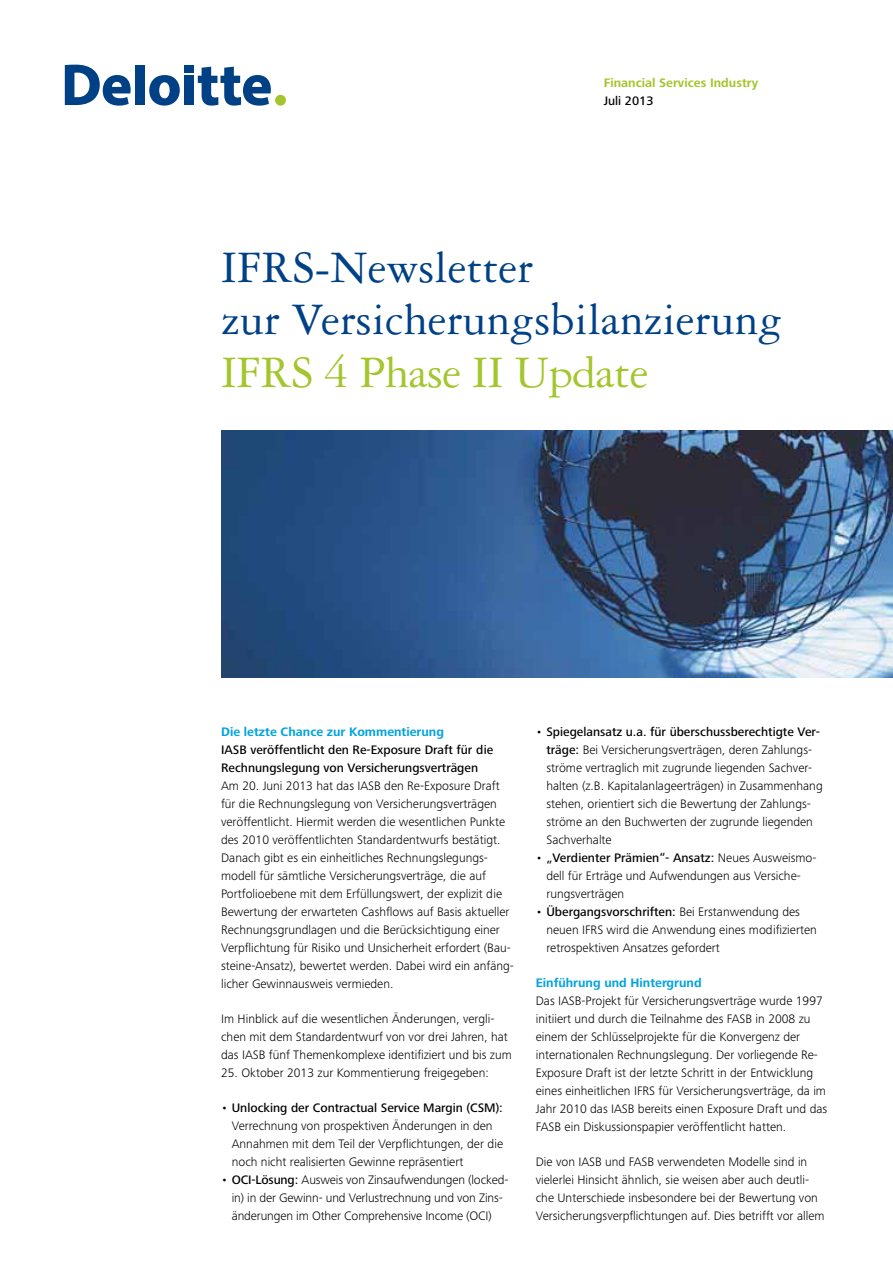
<style>
.page{position:relative;width:893px;height:1263px;background:#fff}
.page>*{position:absolute;margin:0;border:0;box-sizing:border-box;transform-origin:0 0}
.t1{font:48px/52.5px "Garamond 3 LT Std";color:#004186}
.t2{font:48px "Garamond 3 LT Std";letter-spacing:-.01em;color:#a4c52d}
.t3{font:300 12.75px/18px "Frutiger Next Pro";color:#000}
.t4{font:500 12.75px/18px "Frutiger Next Pro";color:#000}
.t5{font:700 12.75px "Frutiger Next Pro";color:#00a3de}
.t6{font:700 12.75px "Frutiger Next Pro";color:#a4c52d}
.s1{font-weight:500}
</style>
<div class="page">
<div style="left:135px;top:65px;width:10px;height:40px;background:#004186"></div>
<svg style="left:149px;top:75px;width:31px;height:31px"></svg>
<div style="left:184px;top:76px;width:10px;height:29px;background:#004186"></div>
<div style="left:184px;top:65px;width:10px;height:8px;background:#004186"></div>
<svg style="left:198px;top:67px;width:73px;height:39px"></svg>
<div style="left:275px;top:95px;width:11px;height:11px;background:#a4c52d;border-radius:50%"></div>
<svg style="left:65px;top:65px;width:66px;height:41px"></svg>
<img style="left:221px;top:431px;width:672px;height:247px">
<p class="t6" style="left:604px;top:76px;width:156px">Financial Services Industry</p>
<p class="t4" style="left:604px;top:92px;width:51px">Juli 2013</p>
<h1 class="t1" style="left:221px;top:241px;width:563px">IFRS-Newsletter<br>zur Versicherungsbilanzierung</h1>
<h1 class="t2" style="left:221px;top:346px;width:429px">IFRS 4 Phase II Update</h1>
<p class="t5" style="left:221px;top:724px;width:224px">Die letzte Chance zur Kommentierung</p>
<p class="t4" style="left:221px;top:740px;width:274px">IASB veröffentlicht den Re-Exposure Draft für die<br>Rechnungslegung von Versicherungsverträgen</p>
<p class="t3" style="left:221px;top:776px;width:294px">Am 20. Juni 2013 hat das IASB den Re-Exposure Draft für die Rechnungslegung von Versicherungsverträgen veröffentlicht. Hiermit werden die wesentlichen Punkte des 2010 veröffentlichten Standardentwurfs bestätigt.<br>Danach gibt es ein einheitliches Rechnungslegungs&shy;modell für sämtliche Versicherungsverträge, die auf Portfolioebene mit dem Erfüllungswert, der explizit die Bewertung der erwarteten Cashflows auf Basis aktueller Rechnungsgrundlagen und die Berücksichtigung einer Verpflichtung für Risiko und Unsicherheit erfordert (Bau&shy;steine-Ansatz), bewertet werden. Dabei wird ein anfäng&shy;licher Gewinnausweis vermieden.</p>
<p class="t3" style="left:221px;top:1009px;width:292px">Im Hinblick auf die wesentlichen Änderungen, vergli&shy;chen mit dem Standardentwurf von vor drei Jahren, hat das IASB fünf Themenkomplexe identifiziert und bis zum</p>
<p class="t3" style="left:221px;top:1063px;width:269px">25. Oktober 2013 zur Kommentierung freigegeben:</p>
<p class="t3" style="left:232px;top:1098px;width:273px;text-indent:-11px">• <span class="s1">Unlocking der Contractual Service Margin (CSM):<br></span>Verrechnung von prospektiven Änderungen in den Annahmen mit dem Teil der Verpflichtungen, der die noch nicht realisierten Gewinne repräsentiert</p>
<p class="t3" style="left:221px;top:1170px;width:289px;text-align:center">• <span class="s1">OCI-Lösung:</span> Ausweis von Zinsaufwendungen (locked&shy;in) in der Gewinn- und Verlustrechnung und von Zins&shy;änderungen im Other Comprehensive Income (OCI)</p>
<p class="t3" style="left:546px;top:722px;width:278px;text-indent:-11px">• <span class="s1">Spiegelansatz u.a. für überschussberechtigte Ver&shy;träge:</span> Bei Versicherungsverträgen, deren Zahlungs&shy;ströme vertraglich mit zugrunde liegenden Sachver&shy;halten (z.B. Kapitalanlageerträgen) in Zusammenhang stehen, orientiert sich die Bewertung der Zahlungs&shy;ströme an den Buchwerten der zugrunde liegenden Sachverhalte</p>
<p class="t3" style="left:546px;top:848px;width:272px;text-indent:-11px">• <span class="s1">„Verdienter Prämien“- Ansatz:</span> Neues Ausweismo&shy;dell für Erträge und Aufwendungen aus Versiche&shy;rungsverträgen</p>
<p class="t3" style="left:546px;top:902px;width:272px;text-indent:-11px">• <span class="s1">Übergangsvorschriften:</span> Bei Erstanwendung des neuen IFRS wird die Anwendung eines modifizierten retrospektiven Ansatzes gefordert</p>
<p class="t5" style="left:536px;top:975px;width:167px">Einführung und Hintergrund</p>
<p class="t3" style="left:536px;top:991px;width:293px">Das IASB-Projekt für Versicherungsverträge wurde 1997 initiiert und durch die Teilnahme des FASB in 2008 zu einem der Schlüsselprojekte für die Konvergenz der internationalen Rechnungslegung. Der vorliegende Re-Exposure Draft ist der letzte Schritt in der Entwicklung eines einheitlichen IFRS für Versicherungsverträge, da im Jahr 2010 das IASB bereits einen Exposure Draft und das FASB ein Diskussionspapier veröffentlicht hatten.</p>
<p class="t3" style="left:536px;top:1153px;width:290px">Die von IASB und FASB verwendeten Modelle sind in vielerlei Hinsicht ähnlich, sie weisen aber auch deutli&shy;che Unterschiede insbesondere bei der Bewertung von Versicherungsverpflichtungen auf. Dies betrifft vor allem</p>
</div>
